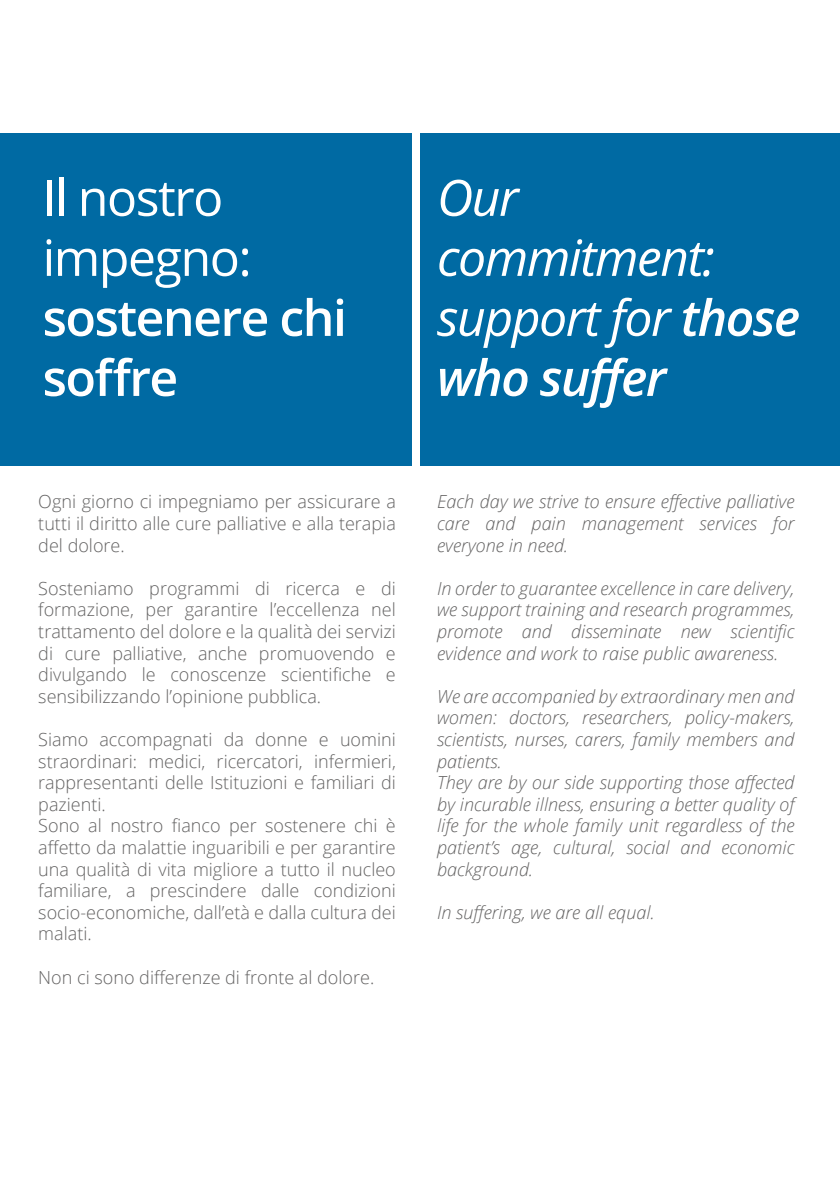
<style>
.page{position:relative;width:840px;height:1191px;background:#fff}
.page>*{position:absolute;margin:0;border:0;box-sizing:border-box;transform-origin:0 0}
.t1{font:italic 50px/60px "Open Sans";letter-spacing:-.03em;color:#fff}
.t2{font:600 50px/60px "Open Sans";letter-spacing:-.03em;color:#fff}
.t3{font:50px/60px "Open Sans";letter-spacing:-.03em;color:#fff}
.t4{font:300 18px/21.6px "Open Sans";color:#646363;text-align:justify}
.t5{font:italic 300 18px/21.6px "Open Sans";color:#646363;text-align:justify}
.s1{font-weight:600}
</style>
<div class="page">
<div style="left:0;top:133px;width:411px;height:333px;background:#006aa3"></div>
<div style="left:420px;top:133px;width:419px;height:333px;background:#006aa3"></div>
<h1 class="t3" style="left:43px;top:166px;width:210px">Il nostro impegno:</h1>
<h1 class="t2" style="left:43px;top:287px;width:306px">sostenere chi soffre</h1>
<p class="t4" style="left:38px;top:490px;width:359px">Ogni giorno ci impegniamo per assicurare a tutti il diritto alle cure palliative e alla terapia del dolore.</p>
<p class="t4" style="left:38px;top:577px;width:359px">Sosteniamo programmi di ricerca e di formazione, per garantire l’eccellenza nel trattamento del dolore e la qualità dei servizi di cure palliative, anche promuovendo e divulgando le conoscenze scientifiche e sensibilizzando l’opinione pubblica.</p>
<p class="t4" style="left:38px;top:728px;width:359px;text-align:left">Siamo accompagnati da donne e uomini straordinari: medici, ricercatori, infermieri, rappresentanti delle Istituzioni e familiari di pazienti.<br>Sono al nostro fianco per sostenere chi è affetto da malattie inguaribili e per garantire una qualità di vita migliore a tutto il nucleo familiare, a prescindere dalle condizioni socio-economiche, dall’età e dalla cultura dei malati.</p>
<p class="t4" style="left:38px;top:966px;width:337px">Non ci sono differenze di fronte al dolore.</p>
<h1 class="t1" style="left:437px;top:166px;width:364px">Our commitment: support for <span class="s1">those who suffer</span></h1>
<p class="t5" style="left:437px;top:490px;width:359px">Each day we strive to ensure effective palliative care and pain management services for everyone in need.</p>
<p class="t5" style="left:437px;top:577px;width:359px">In order to guarantee excellence in care delivery, we support training and research programmes, promote and disseminate new scientific evidence and work to raise public awareness.</p>
<p class="t5" style="left:437px;top:685px;width:359px;text-align:left">We are accompanied by extraordinary men and women: doctors, researchers, policy-makers, scientists, nurses, carers, family members and patients.<br>They are by our side supporting those affected by incurable illness, ensuring a better quality of life for the whole family unit regardless of the patient’s age, cultural, social and economic background.</p>
<p class="t5" style="left:437px;top:901px;width:219px">In suffering, we are all equal.</p>
</div>
